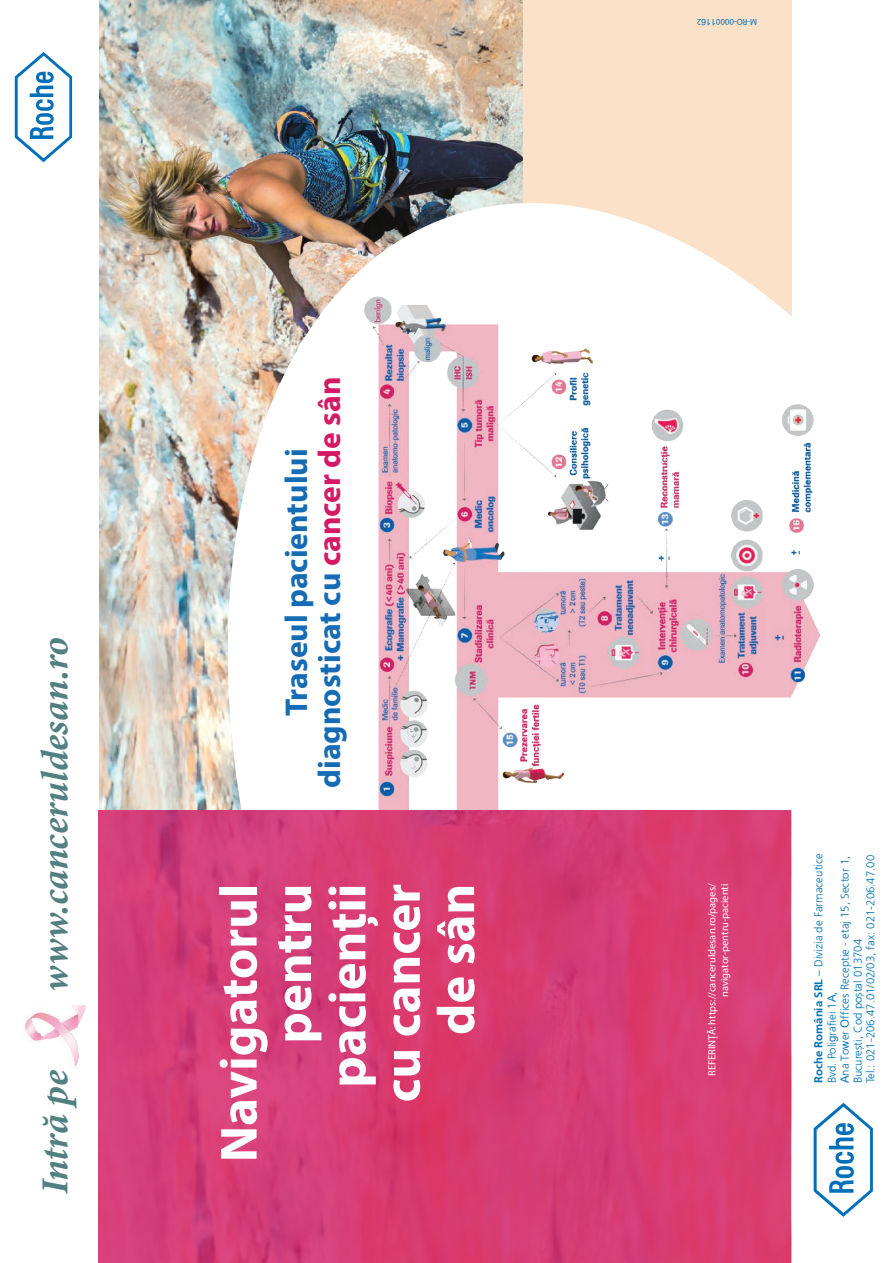
<style>
.page{position:relative;width:893px;height:1263px;background:#fff}
.page>*{position:absolute;margin:0;border:0;box-sizing:border-box;transform-origin:0 0}
.t1{font:700 52.65px/54.4px "Myriad Pro";color:#fff;text-align:right}
.t2{font:italic 700 38.25px "Minion Pro";letter-spacing:-.01em;color:#527f7f}
.t3{font:700 31.65px/32.7px "Myriad Pro";color:#156cb4;text-align:center}
.t4{font:11.4px/13px "Frutiger";color:#0075bc}
.t5{font:10.5px/12.6px "Myriad Pro";color:#fff;text-align:right}
.t6{font:8.7px "Myriad Pro";color:#006fba}
.s1{color:#d41a65}
.s2{font-family:"Arial"}
.s3{font-weight:700}
</style>
<div class="page">
<img style="left:99px;top:0;width:424px;height:810px">
<div style="left:523px;top:0;width:268px;height:1060px;background:#fbe1c8"></div>
<img style="left:165px;top:144px;width:679px;height:1119px">
<img style="left:323px;top:254px;width:521px;height:625px">
<svg style="left:99px;top:811px;width:692px;height:452px;background:#d63c73"></svg>
<img style="left:24px;top:1005px;width:62px;height:62px">
<svg style="left:814px;top:1103px;width:59px;height:114px"></svg>
<svg style="left:15px;top:52px;width:57px;height:110px"></svg>
<p class="t2" style="left:28px;top:992px;width:356px;rotate:-90deg">www.canceruldesan.ro</p>
<p class="t2" style="left:28px;top:1194px;width:125px;rotate:-90deg">Intră pe</p>
<p class="t3" style="left:279px;top:788px;width:413px;rotate:-90deg">Traseul pacientului diagnosticat cu <span class="s1">cancer de sân</span></p>
<p class="t1" style="left:210px;top:1162px;width:280px;rotate:-90deg">Navigatorul pentru pacienții<br>cu cancer de sân</p>
<p class="t6" style="left:757px;top:27px;width:62px;rotate:-180deg">M-RO-0000<span class="s2">116</span>2</p>
<p class="t5" style="left:705px;top:1076px;width:194px;rotate:-90deg">REFERINȚĂ: https://canceruldesan.ro/pages/ navigator-pentru-pacienti</p>
<p class="t4" style="left:812px;top:1083px;width:232px;rotate:-90deg"><span class="s3">Roche România SRL</span> – Divizia de Farmaceutice Bvd. Poli<span class="s2">g</span>rafiei 1<span class="s2">A</span>,<br><span class="s2">A</span>na To<span class="s2">w</span>er <span class="s2">O</span>ffices Receptie - etaj 15, Sector 1, Bucureæti, Cod poætal 013704<br>Tel.: 021-206.47.01/02/03, fax: 021-206.47.00</p>
</div>
